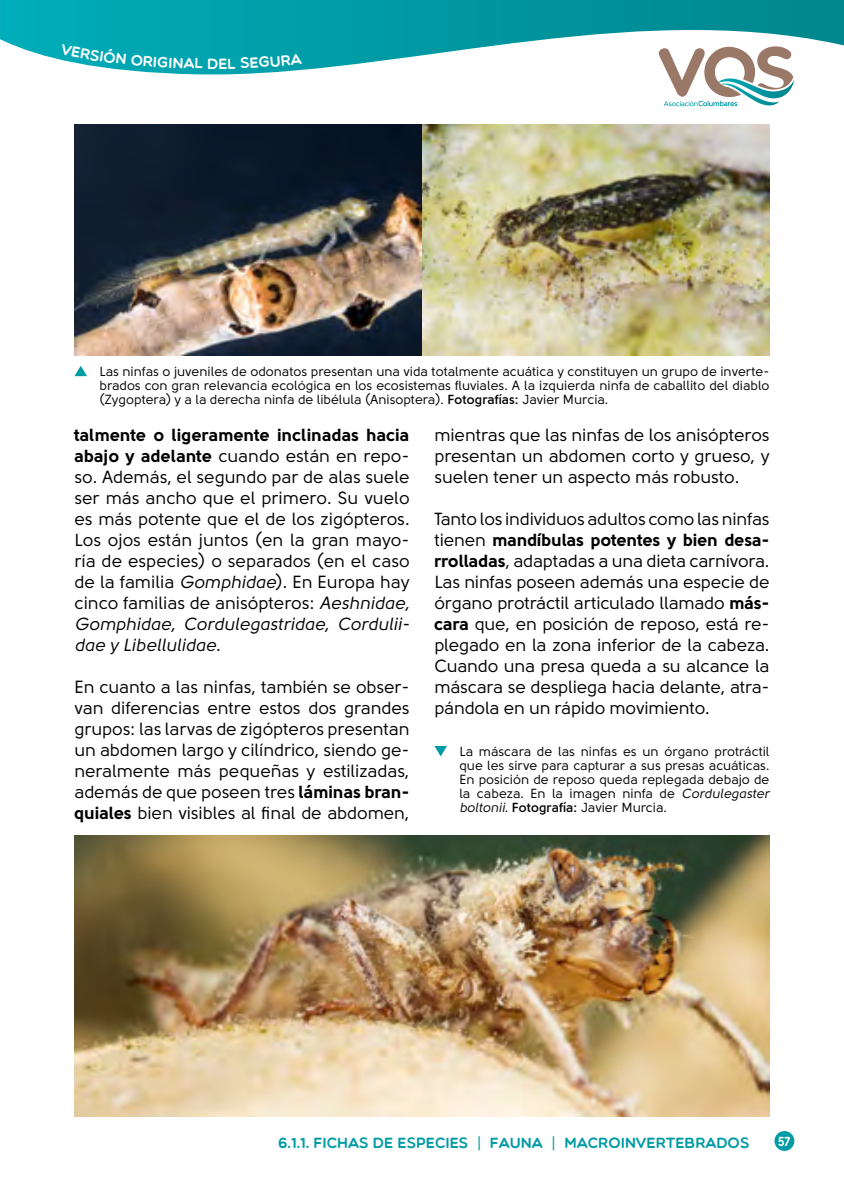
<style>
.page{position:relative;width:844px;height:1191px;background:#fff}
.page>*{position:absolute;margin:0;border:0;box-sizing:border-box;transform-origin:0 0}
.t1{font:17.5px/21px "Solomon Sans Normal";letter-spacing:-.005em;color:#000;text-align:justify}
.t2{font:17.5px "Solomon Sans Bold";color:#000}
.t3{font:17.5px/21px "Solomon Sans Normal Italic";color:#000}
.t4{font:14.88px "Multicolore";color:#009ba4}
.t5{font:14.88px "Multicolore";color:#fff}
.t6{font:13.12px/14px "Solomon Sans Normal";color:#000;text-align:justify}
.t7{font:13.12px "Solomon Sans Bold";color:#fff;scale:.9 1}
.s1{font-family:"Solomon Sans Semi";font-weight:700}
.s2{font-family:"Solomon Sans Bold"}
.s3{font-family:"Solomon Sans Normal Italic"}
.s4{font-family:"Solomon Sans Normal"}
</style>
<div class="page">
<svg style="left:0;top:0;width:843px;height:74px"></svg>
<svg style="left:657px;top:44px;width:137px;height:63px"></svg>
<div style="left:774px;top:1131px;width:20px;height:19px;background:#009ba4;border-radius:50%"></div>
<img style="left:74px;top:124px;width:695px;height:232px">
<svg style="left:74px;top:366px;width:13px;height:10px"></svg>
<svg style="left:434px;top:746px;width:13px;height:10px"></svg>
<img style="left:74px;top:835px;width:695px;height:281px">
<svg style="left:60px;top:43px;width:143px;height:26px;background:#10acb7"></svg>
<svg style="left:219px;top:53px;width:83px;height:16px"></svg>
<p class="t5" style="left:207px;top:55px;width:13px">D</p>
<p class="t6" style="left:99px;top:364px;width:671px">Las ninfas o juveniles de odonatos presentan una vida totalmente acuática y constituyen un grupo de inverte&shy;brados con gran relevancia ecológica en los ecosistemas fluviales. A la izquierda ninfa de caballito del diablo (Zygoptera) y a la derecha ninfa de libélula (Anisoptera). <span class="s1">Fotografías:</span> Javier Murcia.</p>
<p class="t2" style="left:74px;top:424px;width:336px">talmente o ligeramente inclinadas hacia</p>
<p class="t1" style="left:74px;top:445px;width:336px"><span class="s2">abajo y adelante</span> cuando están en repo&shy;so. Además, el segundo par de alas suele ser más ancho que el primero. Su vuelo es más potente que el de los zigópteros.<br>Los ojos están juntos (en la gran mayo&shy;ría de especies) o separados (en el caso de la familia <span class="s3">Gomphidae</span>). En Europa hay cinco familias de anisópteros: <span class="s3">Aeshnidae,</span></p>
<p class="t3" style="left:74px;top:613px;width:336px">Gomphidae, Cordulegastridae, Cordulii&shy;dae y Libellulidae<span class="s4">.</span></p>
<p class="t1" style="left:74px;top:676px;width:336px">En cuanto a las ninfas, también se obser&shy;van diferencias entre estos dos grandes grupos: las larvas de zigópteros presentan un abdomen largo y cilíndrico, siendo ge&shy;neralmente más pequeñas y estilizadas, además de que poseen tres <span class="s2">láminas bran&shy;quiales</span> bien visibles al final de abdomen,</p>
<p class="t1" style="left:434px;top:424px;width:336px">mientras que las ninfas de los anisópteros presentan un abdomen corto y grueso, y suelen tener un aspecto más robusto.</p>
<p class="t1" style="left:434px;top:508px;width:336px">Tanto los individuos adultos como las ninfas</p>
<p class="t2" style="left:434px;top:529px;width:336px"><span class="s4">tienen</span> mandíbulas potentes y bien desa-</p>
<p class="t1" style="left:434px;top:550px;width:336px"><span class="s2">rrolladas</span>, adaptadas a una dieta carnívora.<br>Las ninfas poseen además una especie de órgano protráctil articulado llamado <span class="s2">más&shy;cara</span> que, en posición de reposo, está re&shy;plegado en la zona inferior de la cabeza.<br>Cuando una presa queda a su alcance la máscara se despliega hacia delante, atra&shy;pándola en un rápido movimiento.</p>
<p class="t6" style="left:459px;top:744px;width:311px">La máscara de las ninfas es un órgano protráctil que les sirve para capturar a sus presas acuáticas.<br>En posición de reposo queda replegada debajo de la cabeza. En la imagen ninfa de <span class="s3">Cordulegaster boltonii</span>. <span class="s1">Fotografía:</span> Javier Murcia.</p>
<p class="t4" style="left:278px;top:1133px;width:472px">6.1.1. FICHAS DE ESPECIES <span class="s4">|</span> FAUNA <span class="s4">|</span> MACROINVERTEBRADOS</p>
<p class="t7" style="left:778px;top:1133px;width:15px">57</p>
</div>
